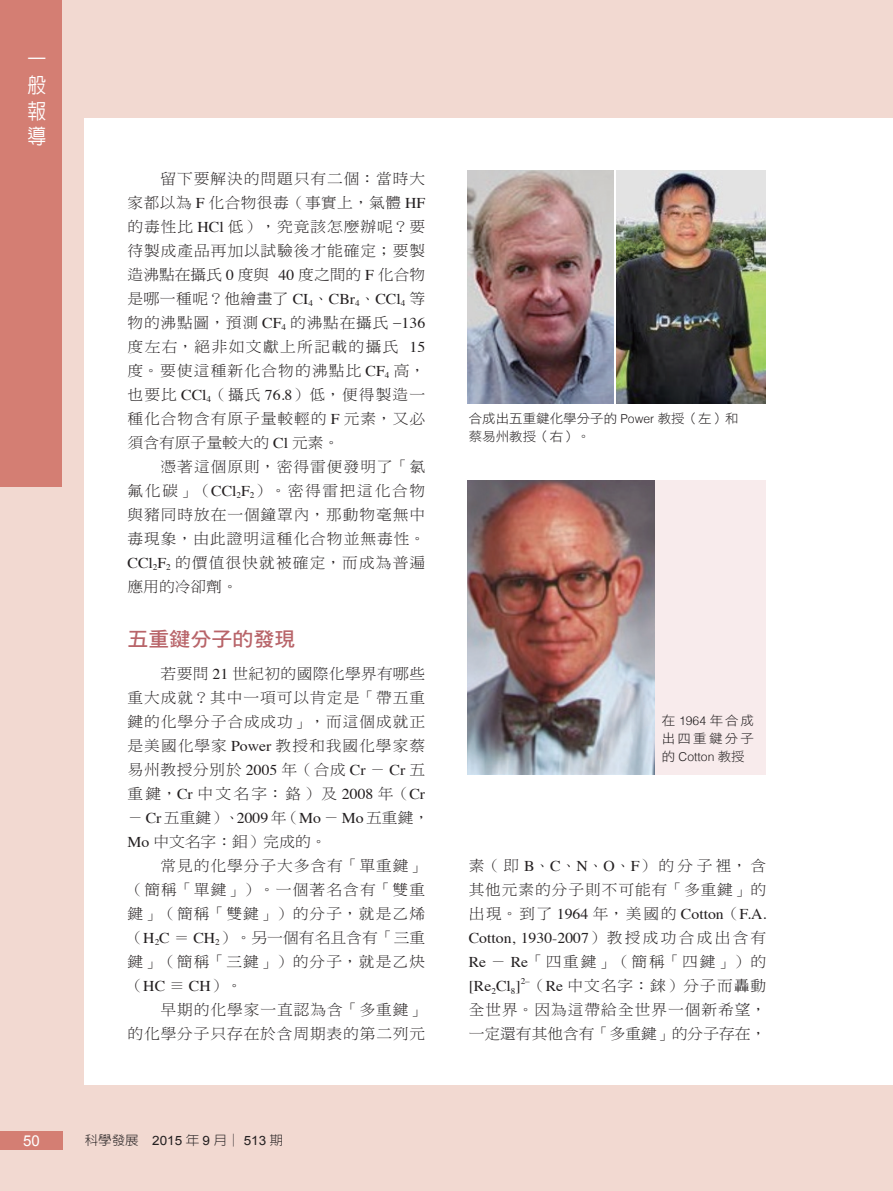
<style>
.page{position:relative;width:893px;height:1191px;background:#f2d9d1}
.page>*{position:absolute;margin:0;border:0;box-sizing:border-box;transform-origin:0 0}
.t1{font:500 21px/25.7px "AR New Hei B5";color:#fff;text-align:justify;scale:.9 1}
.t2{font:19.95px "DF Hei Std W7";color:#b86469;scale:1.05 1}
.t3{font:15px/24px "DF Ming Std W3";letter-spacing:.055em;color:#231f20;text-align:justify;scale:1.05 1}
.t4{font:15px/24px "Times";color:#231f20;scale:1.05 1}
.t5{font:15px "Arial";color:#fff}
.t6{font:12.9px/18px "DF Hei Std W3";color:#231f20;scale:1.05 1}
.t7{font:300 12.9px "AR New Hei B5";color:#231f20;scale:1.05 1}
.t8{font:12.9px/18px "DF Hei Std W3";letter-spacing:.17em;color:#231f20;scale:1.05 1}
.t9{font:300 12.3px "Helvetica";color:#231f20}
.t10{font:8.7px "Times";color:#231f20;scale:1.05 1}
.s1{font-family:"Times"}
.s2{font-family:"Arial";font-weight:400}
.s3{font-family:"Helvetica";font-weight:300;font-size:12.3px}
.s4{font-family:"DF Hei Std W3";font-weight:400;font-size:12.9px}
.s5{font-family:"DF Ming Std W3"}
</style>
<div class="page">
<div style="left:85px;top:118px;width:808px;height:966px;background:#fff"></div>
<div style="left:0;top:1131px;width:62px;height:18px;background:#d47e73"></div>
<div style="left:0;top:0;width:62px;height:487px;background:#d47e73"></div>
<img style="left:468px;top:170px;width:145px;height:233px">
<img style="left:617px;top:170px;width:148px;height:233px">
<div style="left:469px;top:480px;width:296px;height:294px;background:#f8ebec"></div>
<img style="left:468px;top:480px;width:187px;height:294px">
<h1 class="t1" style="left:28px;top:47px;width:22px">一般報導</h1>
<p class="t5" style="left:23px;top:1131px;width:18px">50</p>
<p class="t3" style="left:128px;top:166px;width:285px;text-indent:33px">留下要解決的問題只有二個：當時大家都以為 <span class="s1">F</span> 化合物很毒（事實上，氣體 <span class="s1">HF</span>的毒性比 <span class="s1">HCl</span> 低），究竟該怎麼辦呢？要待製成產品再加以試驗後才能確定；要製造沸點在攝氏 <span class="s1">0</span> 度與 <span class="s1">40</span> 度之間的 <span class="s1">F</span> 化合物是哪一種呢？他繪畫了 <span class="s1">CI</span><sub>4</sub>、<span class="s1">CBr</span><sub>4</sub>、<span class="s1">CCl</span><sub>4</sub> 等物的沸點圖，預測 <span class="s1">CF</span><sub>4</sub> 的沸點在攝氏 <span class="s1">−136</span>度左右，絕非如文獻上所記載的攝氏 <span class="s1">15</span>度。要使這種新化合物的沸點比 <span class="s1">CF</span><sub>4</sub> 高，也要比 <span class="s1">CCl</span><sub>4</sub>（攝氏 <span class="s1">76.8</span>）低，便得製造一種化合物含有原子量較輕的 <span class="s1">F</span> 元素，又必須含有原子量較大的 <span class="s1">Cl</span> 元素。</p>
<p class="t3" style="left:128px;top:454px;width:285px;text-indent:33px">憑著這個原則，密得雷便發明了「氯氟化碳」（<span class="s1">CCl</span><sub>2</sub><span class="s1">F</span><sub>2</sub>）。密得雷把這化合物與豬同時放在一個鐘罩內，那動物毫無中毒現象，由此證明這種化合物並無毒性。<span class="s1">CCl</span><sub>2</sub><span class="s1">F</span><sub>2</sub> 的價值很快就被確定，而成為普遍應用的冷卻劑。</p>
<h2 class="t2" style="left:128px;top:627px;width:161px">五重鍵分子的發現</h2>
<p class="t3" style="left:128px;top:661px;width:289px;text-align:left;text-indent:33px">若要問 <span class="s1">21</span> 世紀初的國際化學界有哪些重大成就？其中一項可以肯定是「帶五重鍵的化學分子合成成功」，而這個成就正是美國化學家 <span class="s1">Power</span> 教授和我國化學家蔡易州教授分別於 <span class="s1">2005</span> 年（合成 <span class="s1">Cr</span> － <span class="s1">Cr</span> 五重鍵，<span class="s1">Cr</span> 中文名字：鉻）及 <span class="s1">2008</span> 年（<span class="s1">Cr</span>－ <span class="s1">Cr</span>五重鍵）、<span class="s1">2009</span>年（<span class="s1">Mo</span> － <span class="s1">Mo</span>五重鍵，<br><span class="s1">Mo</span> 中文名字：鉬）完成的。</p>
<p class="t3" style="left:128px;top:853px;width:285px;text-indent:33px">常見的化學分子大多含有「單重鍵」（簡稱「單鍵」）。一個著名含有「雙重鍵」（簡稱「雙鍵」）的分子，就是乙烯（<span class="s1">H</span><sub>2</sub><span class="s1">C</span> ＝ <span class="s1">CH</span><sub>2</sub>）。另一個有名且含有「三重鍵」（簡稱「三鍵」）的分子，就是乙炔（<span class="s1">HC</span> ≡ <span class="s1">CH</span>）。</p>
<p class="t3" style="left:128px;top:997px;width:285px;text-align:right">早期的化學家一直認為含「多重鍵」<br>的化學分子只存在於含周期表的第二列元</p>
<p class="t7" style="left:85px;top:1133px;width:190px">科學發展 <span class="s2">2015</span> 年 <span class="s2">9</span> 月│ <span class="s2">513</span> 期</p>
<p class="t6" style="left:469px;top:409px;width:259px">合成出五重鍵化學分子的 <span class="s3">Power</span> 教授（左）和蔡易州教授（右）。</p>
<p class="t8" style="left:662px;top:711px;width:89px">在 <span class="s3">1964</span> 年合成出四重鍵分子</p>
<p class="t9" style="left:662px;top:746px;width:85px"><span class="s4">的</span> Cotton <span class="s4">教授</span></p>
<p class="t3" style="left:469px;top:853px;width:285px">素（即 <span class="s1">B</span>、<span class="s1">C</span>、<span class="s1">N</span>、<span class="s1">O</span>、<span class="s1">F</span>）的分子裡，含其他元素的分子則不可能有「多重鍵」的</p>
<p class="t4" style="left:469px;top:900px;width:285px"><span class="s5">出現。到了</span> 1964 <span class="s5">年，美國的</span> Cotton<span class="s5">（</span>F.A.<br>Cotton, 1930-2007<span class="s5">）教授成功合成出含有</span></p>
<p class="t3" style="left:469px;top:949px;width:285px"><span class="s1">Re</span> － <span class="s1">Re</span>「四重鍵」（簡稱「四鍵」）的</p>
<p class="t4" style="left:469px;top:972px;width:51px">[Re<sub>2</sub>Cl<sub>8</sub>]</p>
<p class="t10" style="left:521px;top:972px;width:10px">2–</p>
<p class="t3" style="left:469px;top:973px;width:285px;text-indent:61px">（<span class="s1">Re</span> 中文名字：錸）分子而轟動全世界。因為這帶給全世界一個新希望，一定還有其他含有「多重鍵」的分子存在，</p>
</div>
